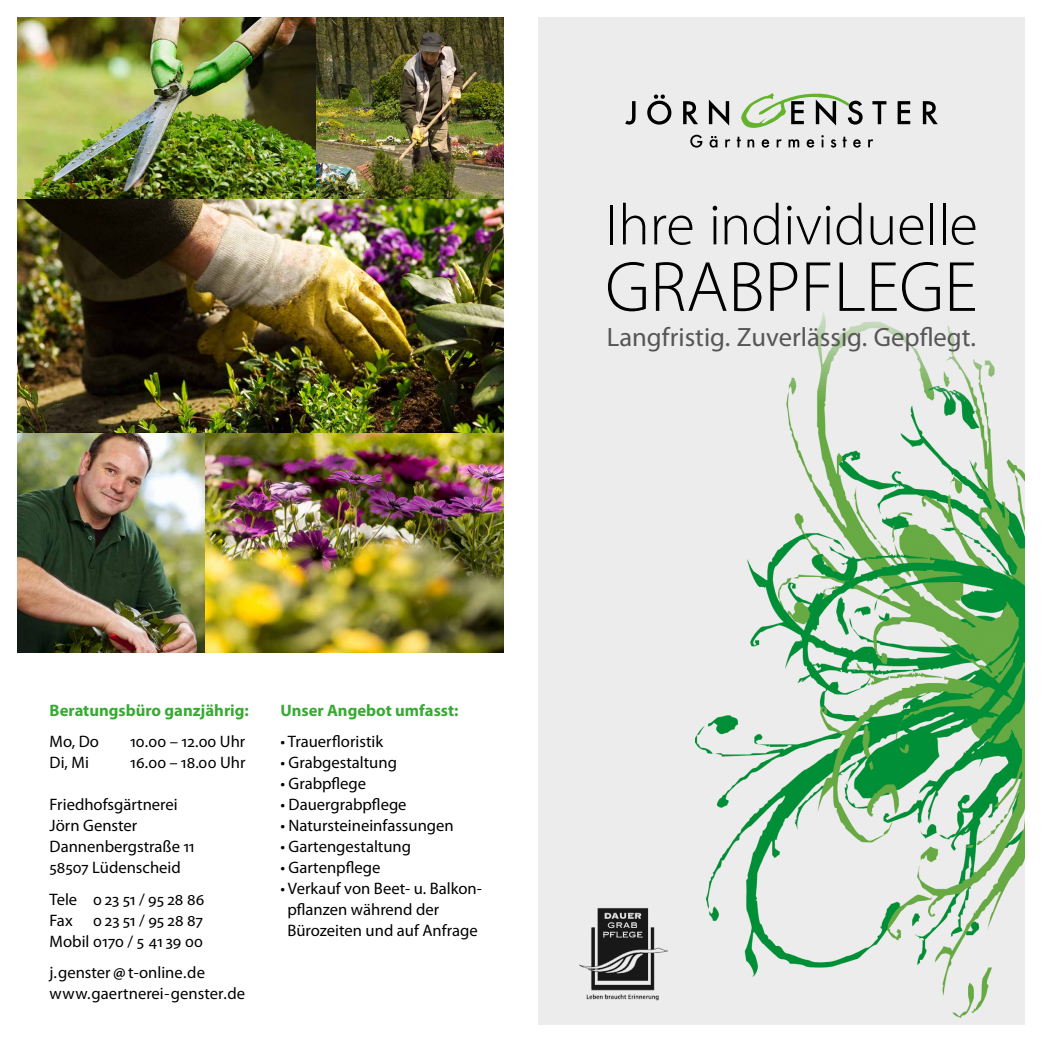
<style>
.page{position:relative;width:1042px;height:1042px;background:#fff}
.page>*{position:absolute;margin:0;border:0;box-sizing:border-box;transform-origin:0 0}
.t1{font:300 71.75px "Myriad Pro";color:#000}
.t2{font:300 58.62px "Myriad Pro";color:#000}
.t3{font:26.6px "Myriad Pro";color:#565656}
.t4{font:16.62px/21px "Myriad Pro";color:#000}
.t5{font:700 16.62px "Myriad Pro";color:#38aa34}
.s1{font-weight:600}
</style>
<div class="page">
<div style="left:538px;top:17px;width:486px;height:1007px;background:#ececed"></div>
<img style="left:696px;top:312px;width:328px;height:705px">
<img style="left:17px;top:18px;width:487px;height:182px">
<img style="left:205px;top:432px;width:299px;height:221px">
<img style="left:17px;top:432px;width:188px;height:221px">
<svg style="left:625px;top:101px;width:10px;height:24px"></svg>
<svg style="left:647px;top:94px;width:24px;height:31px"></svg>
<svg style="left:683px;top:101px;width:15px;height:23px"></svg>
<svg style="left:709px;top:100px;width:20px;height:26px"></svg>
<svg style="left:741px;top:93px;width:121px;height:35px"></svg>
<svg style="left:872px;top:101px;width:14px;height:23px"></svg>
<svg style="left:897px;top:101px;width:13px;height:23px"></svg>
<svg style="left:923px;top:101px;width:15px;height:23px"></svg>
<svg style="left:690px;top:135px;width:12px;height:13px"></svg>
<svg style="left:709px;top:136px;width:8px;height:12px"></svg>
<svg style="left:725px;top:139px;width:5px;height:8px"></svg>
<svg style="left:737px;top:137px;width:4px;height:10px"></svg>
<svg style="left:747px;top:139px;width:7px;height:8px"></svg>
<svg style="left:761px;top:139px;width:8px;height:9px"></svg>
<svg style="left:776px;top:139px;width:6px;height:8px"></svg>
<svg style="left:788px;top:139px;width:11px;height:8px"></svg>
<svg style="left:806px;top:139px;width:8px;height:9px"></svg>
<svg style="left:821px;top:135px;width:3px;height:12px"></svg>
<svg style="left:830px;top:139px;width:6px;height:9px"></svg>
<svg style="left:842px;top:137px;width:4px;height:10px"></svg>
<svg style="left:853px;top:139px;width:8px;height:9px"></svg>
<svg style="left:868px;top:139px;width:5px;height:8px"></svg>
<img style="left:17px;top:200px;width:487px;height:232px">
<img style="left:579px;top:907px;width:89px;height:94px">
<h2 class="t2" style="left:605px;top:189px;width:374px">Ihre individuelle</h2>
<h1 class="t1" style="left:605px;top:244px;width:374px">GRABPFLEGE</h1>
<h3 class="t3" style="left:607px;top:320px;width:371px">Langfristig. Zuverlässig. Gepflegt.</h3>
<p class="t5" style="left:50px;top:699px;width:201px">Beratungsbüro ganzjährig:</p>
<p class="t4" style="left:50px;top:731px;width:51px">Mo, Do</p>
<p class="t4" style="left:130px;top:731px;width:117px">10.00 – 12.00 Uhr</p>
<p class="t4" style="left:50px;top:752px;width:41px">Di, Mi</p>
<p class="t4" style="left:130px;top:752px;width:117px">16.00 – 18.00 Uhr</p>
<p class="t4" style="left:50px;top:794px;width:147px">Friedhofsgärtnerei<br>Jörn Genster<br>Dannenbergstraße 11<br>58507 Lüdenscheid</p>
<p class="t4" style="left:50px;top:888px;width:156px;text-align:justify">Tele 0 23 51 / 95 28 86<br>Fax 0 23 51 / 95 28 87<br>Mobil 0170 / 5 4 1 39 00</p>
<p class="t4" style="left:50px;top:962px;width:197px">j.genster<span class="s1">@</span> t-online.de www.gaertnerei-genster.de</p>
<p class="t5" style="left:280px;top:699px;width:180px">Unser Angebot umfasst:</p>
<p class="t4" style="left:280px;top:731px;width:104px">• Trauerfloristik</p>
<p class="t4" style="left:280px;top:752px;width:118px">• Grabgestaltung</p>
<p class="t4" style="left:280px;top:773px;width:87px">• Grabpflege</p>
<p class="t4" style="left:280px;top:794px;width:128px">• Dauergrabpflege</p>
<p class="t4" style="left:280px;top:815px;width:175px">• Natursteineinfassungen</p>
<p class="t4" style="left:280px;top:836px;width:132px">• Gartengestaltung</p>
<p class="t4" style="left:280px;top:857px;width:101px">• Gartenpflege</p>
<p class="t4" style="left:287px;top:878px;width:196px;text-indent:-7px">• Verkauf von Beet- u. Balkon&shy;pflanzen während der<br>Bürozeiten und auf Anfrage</p>
</div>
